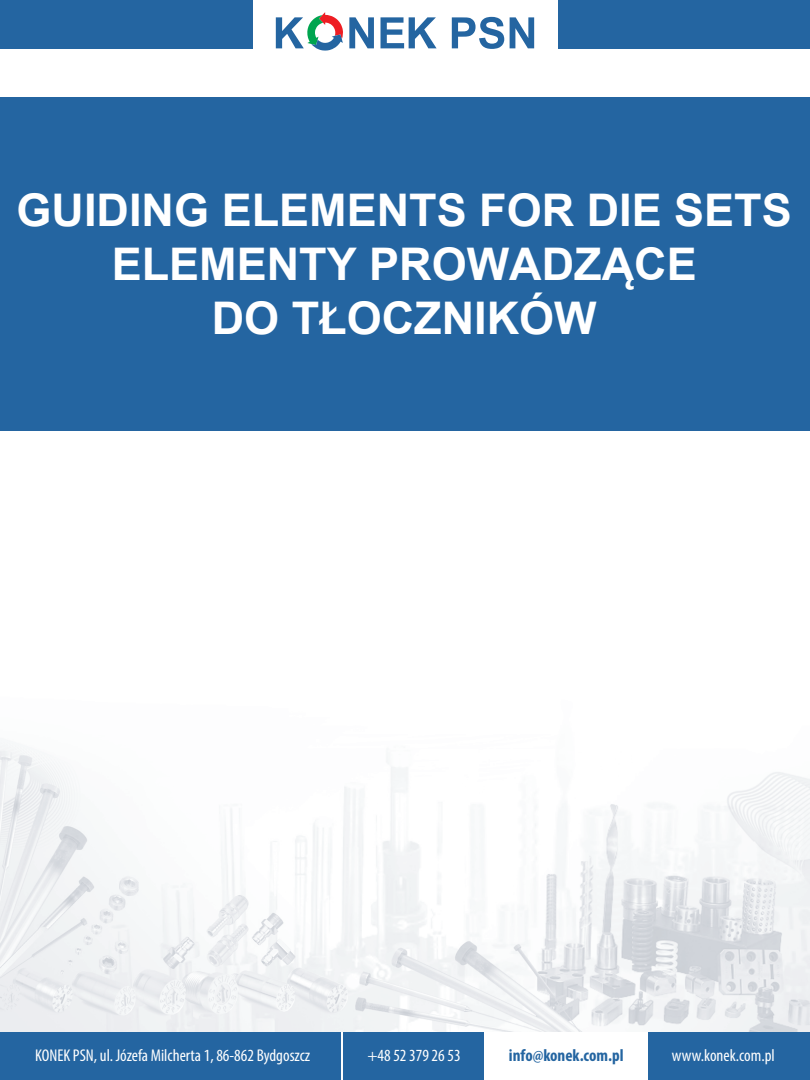
<style>
.page{position:relative;width:810px;height:1080px;background:#fff}
.page>*{position:absolute;margin:0;border:0;box-sizing:border-box;transform-origin:0 0}
.t1{font:700 45px/54px "Arial";color:#fff;text-align:center}
.t2{font:condensed 17.12px "Myriad Pro";color:#fff}
.t3{font:700 condensed 17.12px "Myriad Pro";color:#2465a1}
</style>
<div class="page">
<div style="left:0;top:1032px;width:810px;height:48px;background:#2465a1"></div>
<div style="left:484px;top:1013px;width:164px;height:67px;background:#fff"></div>
<hr style="left:341px;top:1013px;width:1px;height:67px;background:#fff">
<div style="left:0;top:0;width:810px;height:48px;background:#2465a1"></div>
<div style="left:253px;top:0;width:304px;height:56px;background:#fff"></div>
<svg style="left:276px;top:12px;width:67px;height:39px"></svg>
<svg style="left:349px;top:17px;width:25px;height:31px"></svg>
<svg style="left:381px;top:17px;width:56px;height:31px"></svg>
<svg style="left:452px;top:17px;width:52px;height:32px"></svg>
<svg style="left:510px;top:17px;width:24px;height:31px"></svg>
<img style="left:0;top:743px;width:810px;height:289px">
<div style="left:0;top:97px;width:809px;height:333px;background:#2465a1"></div>
<h1 class="t1" style="left:17px;top:184px;width:777px">GUIDING ELEMENTS FOR DIE SETS<br>ELEMENTY PROWADZĄCE<br>DO TŁOCZNIKÓW</h1>
<p class="t2" style="left:35px;top:1045px;width:277px">KONEK PSN, ul. Józefa Milcherta 1, 86-862 Bydgoszcz</p>
<p class="t2" style="left:367px;top:1045px;width:95px">+48 52 379 26 53</p>
<p class="t3" style="left:509px;top:1045px;width:116px">info@konek.com.pl</p>
<p class="t2" style="left:672px;top:1045px;width:104px">www.konek.com.pl</p>
</div>
